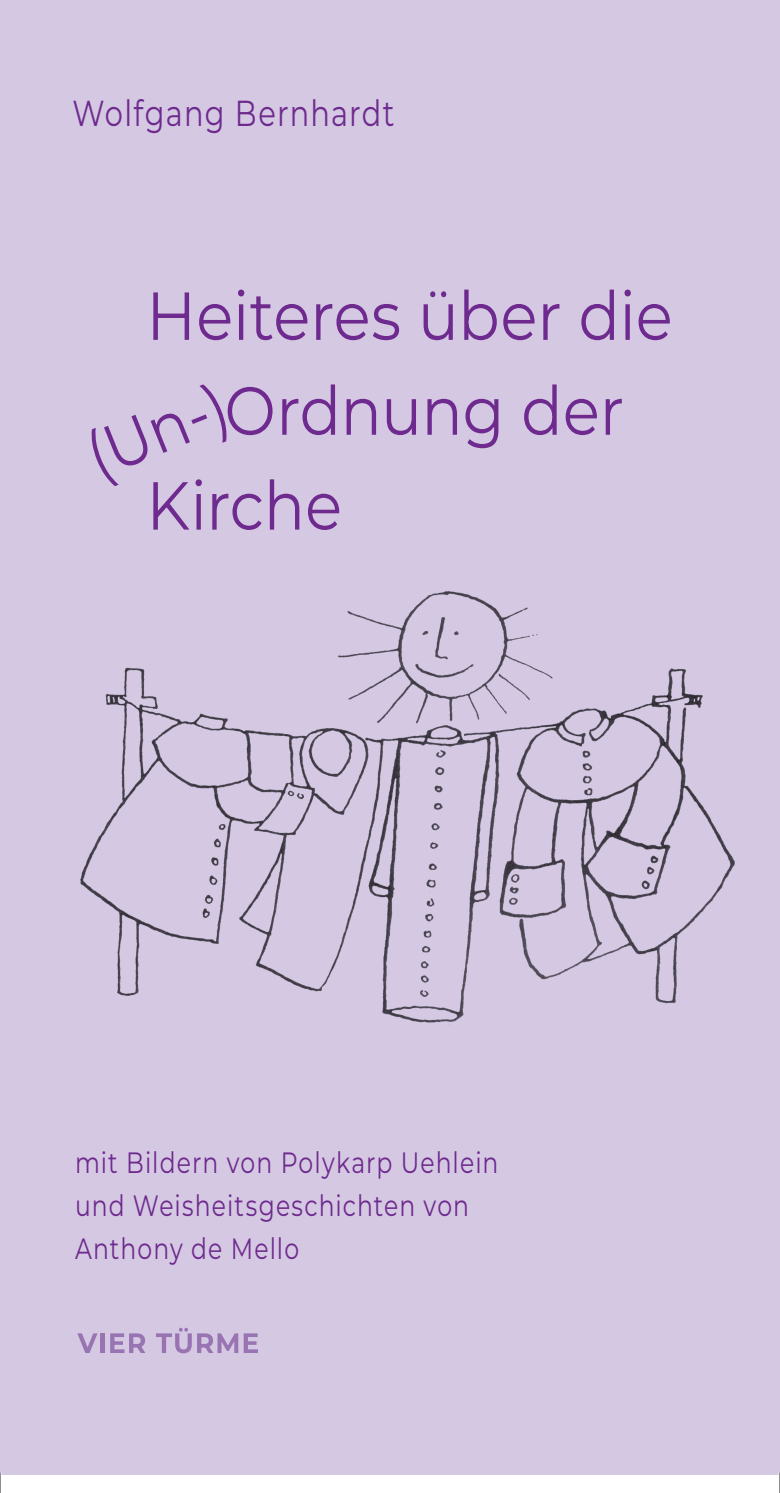
<style>
.page{position:relative;width:780px;height:1493px;background:#fff}
.page>*{position:absolute;margin:0;border:0;box-sizing:border-box;transform-origin:0 0}
.t1{font:67.75px "Montserrat";color:#6e2a8e;scale:.9 1}
.t2{font:65.5px "Montserrat";color:#6e2a8e;scale:.9 1}
.t3{font:36.25px "Montserrat";letter-spacing:.04em;color:#6e2a8e;scale:.8 1}
.t4{font:29.25px/43px "Montserrat";letter-spacing:.045em;color:#6e2a8e;scale:.8 1}
</style>
<div class="page">
<div style="left:0;top:0;width:779px;height:1474px;background:#d5c8e2"></div>
<svg style="left:77px;top:1333px;width:20px;height:19px"></svg>
<div style="left:100px;top:1333px;width:5px;height:19px;background:#9974b2"></div>
<svg style="left:110px;top:1333px;width:35px;height:19px"></svg>
<svg style="left:156px;top:1327px;width:82px;height:26px"></svg>
<svg style="left:244px;top:1333px;width:14px;height:19px"></svg>
<img style="left:80px;top:591px;width:655px;height:434px">
<hr style="left:0;top:1472px;width:2px;height:20px;background:#fff">
<svg style="left:0;top:1472px;width:1px;height:20px"></svg>
<svg style="left:778px;top:1472px;width:2px;height:20px"></svg>
<p class="t3" style="left:72px;top:89px;width:404px">Wolfgang Bernhardt</p>
<h1 class="t1" style="left:146px;top:271px;width:586px">Heiteres über die</h1>
<h2 class="t2" style="left:73px;top:417px;width:163px;rotate:-22deg">(Un-)</h2>
<h1 class="t1" style="left:224px;top:365px;width:445px">Ordnung der</h1>
<h1 class="t1" style="left:146px;top:460px;width:219px">Kirche</h1>
<p class="t4" style="left:75px;top:1140px;width:530px">mit Bildern von Polykarp Uehlein und Weisheitsgeschichten von<br>Anthony de Mello</p>
</div>
